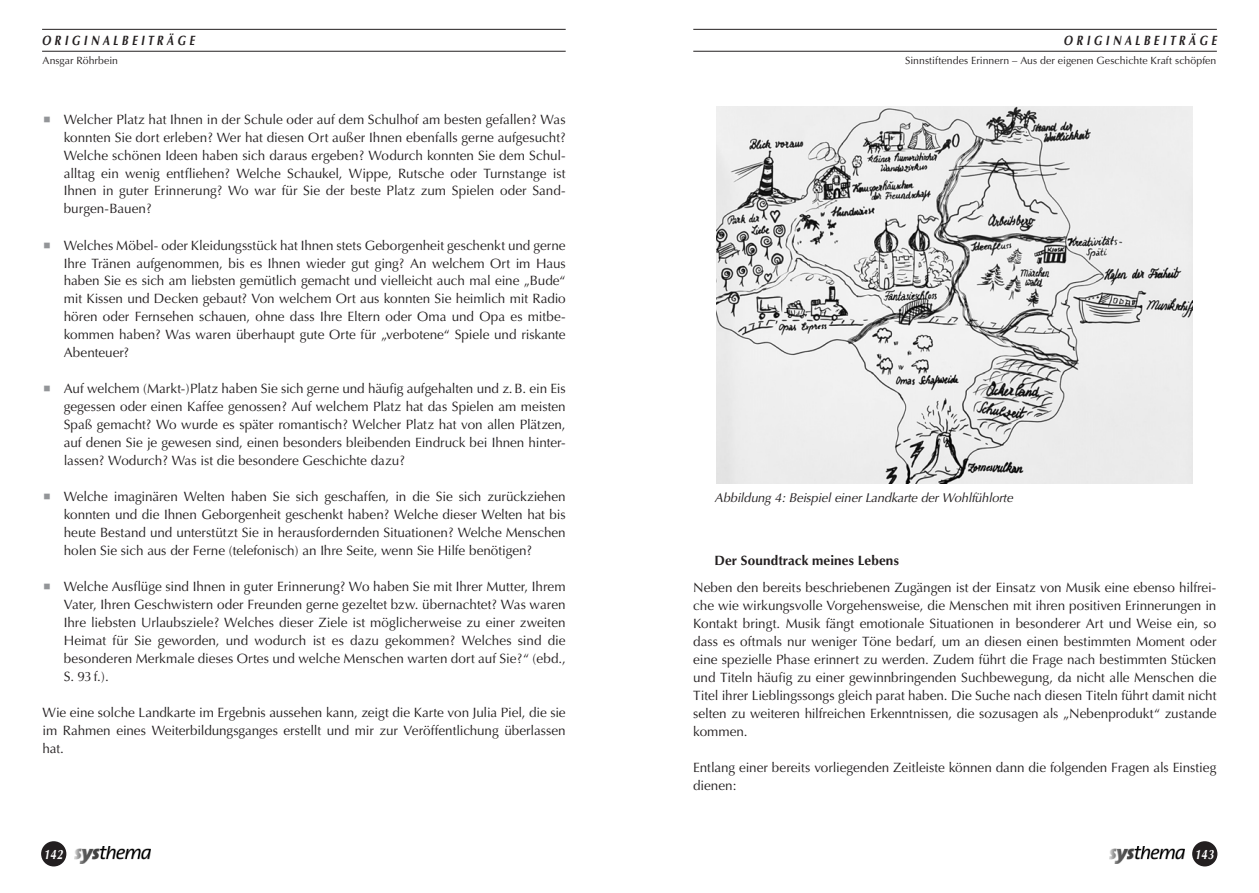
<style>
.page{position:relative;width:1259px;height:893px;background:#fff}
.page>*{position:absolute;margin:0;border:0;box-sizing:border-box;transform-origin:0 0}
.t1{font:13.5px/18px "Optima";letter-spacing:-.005em;color:#231f20;text-align:justify}
.t2{font:italic 700 13.5px "Optima";letter-spacing:.325em;color:#231f20;scale:.8 1}
.t3{font:700 13.5px "Optima";letter-spacing:.01em;color:#231f20}
.t4{font:italic 700 13.5px "Optima";letter-spacing:.05em;color:#fff;scale:.8 1}
.t5{font:italic 12.75px "Optima";letter-spacing:-.01em;color:#231f20}
.t6{font:10.5px "Optima";letter-spacing:.005em;color:#231f20}
</style>
<div class="page">
<hr style="left:42px;top:29px;width:524px;height:1px;background:#231f20">
<hr style="left:42px;top:51px;width:524px;height:1px;background:#231f20">
<hr style="left:693px;top:29px;width:523px;height:1px;background:#231f20">
<hr style="left:693px;top:51px;width:523px;height:1px;background:#231f20">
<img style="left:74px;top:846px;width:76px;height:18px">
<div style="left:41px;top:841px;width:25px;height:25px;background:#231f20;border-radius:50%"></div>
<img style="left:1109px;top:846px;width:76px;height:18px">
<div style="left:1192px;top:841px;width:25px;height:25px;background:#231f20;border-radius:50%"></div>
<img style="left:716px;top:106px;width:476px;height:378px">
<p class="t2" style="left:42px;top:33px;width:192px">ORIGINALBEITRÄGE</p>
<p class="t2" style="left:1063px;top:33px;width:192px">ORIGINALBEITRÄGE</p>
<p class="t6" style="left:43px;top:55px;width:77px">Ansgar Röhrbein</p>
<p class="t6" style="left:905px;top:55px;width:313px">Sinnstiftendes Erinnern – Aus der eigenen Geschichte Kraft schöpfen</p>
<p class="t1" style="left:64px;top:110px;width:503px">Welcher Platz hat Ihnen in der Schule oder auf dem Schulhof am besten gefallen? Was konnten Sie dort erleben? Wer hat diesen Ort außer Ihnen ebenfalls gerne aufgesucht?<br>Welche schönen Ideen haben sich daraus ergeben? Wodurch konnten Sie dem Schul&shy;alltag ein wenig entfliehen? Welche Schaukel, Wippe, Rutsche oder Turnstange ist Ihnen in guter Erinnerung? Wo war für Sie der beste Platz zum Spielen oder Sand&shy;burgen-Bauen?</p>
<p class="t1" style="left:64px;top:236px;width:503px">Welches Möbel- oder Kleidungsstück hat Ihnen stets Geborgenheit geschenkt und gerne Ihre Tränen aufgenommen, bis es Ihnen wieder gut ging? An welchem Ort im Haus haben Sie es sich am liebsten gemütlich gemacht und vielleicht auch mal eine „Bude“ mit Kissen und Decken gebaut? Von welchem Ort aus konnten Sie heimlich mit Radio hören oder Fernsehen schauen, ohne dass Ihre Eltern oder Oma und Opa es mitbe&shy;kommen haben? Was waren überhaupt gute Orte für „verbotene“ Spiele und riskante Abenteuer?</p>
<p class="t1" style="left:64px;top:380px;width:503px">Auf welchem (Markt-)Platz haben Sie sich gerne und häufig aufgehalten und z.B. ein Eis gegessen oder einen Kaffee genossen? Auf welchem Platz hat das Spielen am meisten Spaß gemacht? Wo wurde es später romantisch? Welcher Platz hat von allen Plätzen, auf denen Sie je gewesen sind, einen besonders bleibenden Eindruck bei Ihnen hinter&shy;lassen? Wodurch? Was ist die besondere Geschichte dazu?</p>
<p class="t1" style="left:64px;top:488px;width:503px">Welche imaginären Welten haben Sie sich geschaffen, in die Sie sich zurückziehen konnten und die Ihnen Geborgenheit geschenkt haben? Welche dieser Welten hat bis heute Bestand und unterstützt Sie in herausfordernden Situationen? Welche Menschen holen Sie sich aus der Ferne (telefonisch) an Ihre Seite, wenn Sie Hilfe benötigen?</p>
<p class="t1" style="left:64px;top:578px;width:503px">Welche Ausflüge sind Ihnen in guter Erinnerung? Wo haben Sie mit Ihrer Mutter, Ihrem Vater, Ihren Geschwistern oder Freunden gerne gezeltet bzw. übernachtet? Was waren Ihre liebsten Urlaubsziele? Welches dieser Ziele ist möglicherweise zu einer zweiten Heimat für Sie geworden, und wodurch ist es dazu gekommen? Welches sind die besonderen Merkmale dieses Ortes und welche Menschen warten dort auf Sie?“ (ebd., S. 93f.).</p>
<p class="t1" style="left:43px;top:704px;width:525px">Wie eine solche Landkarte im Ergebnis aussehen kann, zeigt die Karte von Julia Piel, die sie im Rahmen eines Weiterbildungsganges erstellt und mir zur Veröffentlichung überlassen hat.</p>
<p class="t5" style="left:714px;top:490px;width:300px">Abbildung 4: Beispiel einer Landkarte der Wohlfühlorte</p>
<p class="t3" style="left:714px;top:552px;width:186px">Der Soundtrack meines Lebens</p>
<p class="t1" style="left:693px;top:578px;width:525px">Neben den bereits beschriebenen Zugängen ist der Einsatz von Musik eine ebenso hilfrei&shy;che wie wirkungsvolle Vorgehensweise, die Menschen mit ihren positiven Erinnerungen in Kontakt bringt. Musik fängt emotionale Situationen in besonderer Art und Weise ein, so dass es oftmals nur weniger Töne bedarf, um an diesen einen bestimmten Moment oder eine spezielle Phase erinnert zu werden. Zudem führt die Frage nach bestimmten Stücken und Titeln häufig zu einer gewinnbringenden Suchbewegung, da nicht alle Menschen die Titel ihrer Lieblingssongs gleich parat haben. Die Suche nach diesen Titeln führt damit nicht selten zu weiteren hilfreichen Erkenntnissen, die sozusagen als „Nebenprodukt“ zustande kommen.</p>
<p class="t1" style="left:693px;top:758px;width:525px">Entlang einer bereits vorliegenden Zeitleiste können dann die folgenden Fragen als Einstieg dienen:</p>
<p class="t4" style="left:44px;top:846px;width:25px">142</p>
<p class="t4" style="left:1194px;top:846px;width:25px">143</p>
</div>
